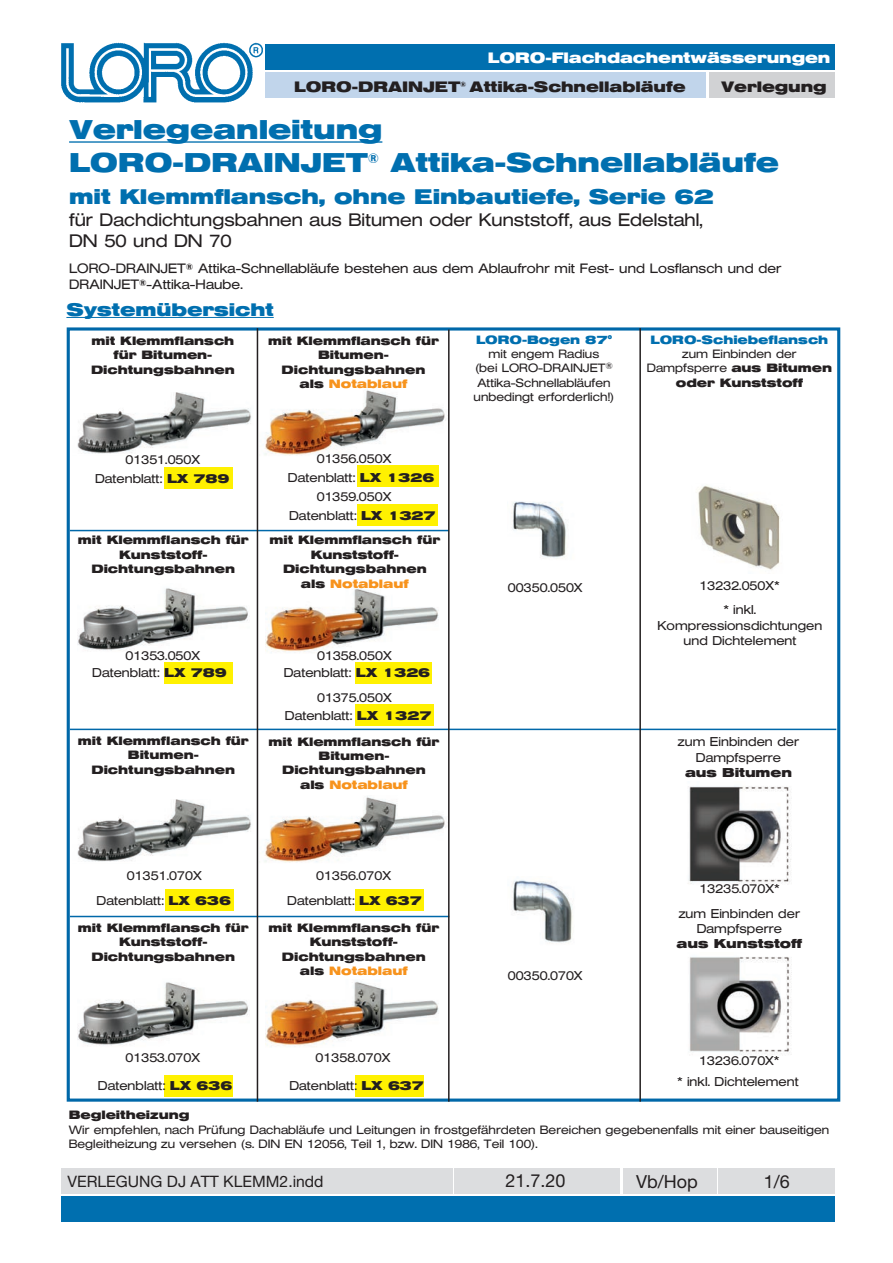
<style>
.page{position:relative;width:893px;height:1263px;background:#fff}
.page>*{position:absolute;margin:0;border:0;box-sizing:border-box;transform-origin:0 0}
.t1{font:700 27px/32.4px "Helvetica Extended BQ";color:#006faf}
.t2{font:700 21px "Helvetica Extended BQ";color:#006faf}
.t3{font:300 18px/21.6px "Helvetica Extended BQ";color:#231f20}
.t4{font:18px "Helvetica Neue LT Std";color:#231f20}
.t5{font:700 18px "Helvetica Extended BQ";color:#006faf}
.t6{font:15.75px "Helvetica Neue LT Std";color:#231f20}
.t7{font:700 15px "Helvetica Extended BQ";color:#231f20}
.t8{font:700 15px "Helvetica Extended BQ";color:#fff}
.t9{font:300 13.5px/16.2px "Helvetica Extended BQ";color:#231f20}
.t10{font:300 12.75px/15.3px "Helvetica Extended BQ";color:#231f20;text-align:center}
.t11{font:700 12.75px "Helvetica Extended BQ";color:#231f20}
.t12{font:700 12px/14.4px "Helvetica Extended BQ";color:#231f20;text-align:center}
.t13{font:300 12px/14.4px "Helvetica Extended BQ";color:#231f20;text-align:center}
.t14{font:700 12px "Helvetica Extended BQ";color:#006faf}
.s1{color:#f7931d}
.s2{font-weight:700}
</style>
<div class="page">
<img style="left:61px;top:42px;width:202px;height:61px">
<div style="left:266px;top:45px;width:569px;height:25px;background:#006faf"></div>
<div style="left:709px;top:72px;width:126px;height:26px;background:#d1d2d4"></div>
<div style="left:266px;top:72px;width:440px;height:26px;background:#c1d5eb"></div>
<div style="left:61px;top:1196px;width:774px;height:26px;background:#006faf"></div>
<div style="left:61px;top:1168px;width:391px;height:25px;background:#dcdddf"></div>
<div style="left:454px;top:1168px;width:166px;height:25px;background:#dcdddf"></div>
<div style="left:623px;top:1168px;width:93px;height:25px;background:#dcdddf"></div>
<div style="left:719px;top:1168px;width:116px;height:25px;background:#dcdddf"></div>
<div style="left:67px;top:327px;width:773px;height:775px;border:3px solid #0068a9"></div>
<img style="left:266px;top:588px;width:173px;height:65px">
<img style="left:266px;top:981px;width:173px;height:66px">
<img style="left:265px;top:389px;width:183px;height:67px">
<img style="left:265px;top:796px;width:183px;height:67px">
<img style="left:78px;top:588px;width:170px;height:63px">
<img style="left:78px;top:982px;width:170px;height:64px">
<img style="left:77px;top:392px;width:174px;height:62px">
<img style="left:77px;top:799px;width:174px;height:63px">
<hr style="left:69px;top:141px;width:313px;height:2px;background:#006faf">
<hr style="left:70px;top:916px;width:379px;height:1px;background:#0068a9">
<hr style="left:70px;top:729px;width:766px;height:1px;background:#0068a9">
<hr style="left:70px;top:530px;width:379px;height:1px;background:#0068a9">
<hr style="left:257px;top:328px;width:1px;height:774px;background:#231f20">
<hr style="left:448px;top:330px;width:2px;height:772px;background:#231f20">
<hr style="left:639px;top:328px;width:2px;height:774px;background:#231f20">
<hr style="left:66px;top:317px;width:208px;height:1px;background:#006faf">
<img style="left:688px;top:786px;width:104px;height:98px">
<img style="left:689px;top:957px;width:103px;height:98px">
<img style="left:698px;top:485px;width:82px;height:85px">
<div style="left:164px;top:467px;width:68px;height:21px;background:#fff101"></div>
<div style="left:164px;top:662px;width:68px;height:21px;background:#fff101"></div>
<div style="left:166px;top:890px;width:68px;height:21px;background:#fff101"></div>
<div style="left:164px;top:1075px;width:68px;height:21px;background:#fff101"></div>
<div style="left:357px;top:466px;width:82px;height:21px;background:#fff101"></div>
<div style="left:357px;top:504px;width:81px;height:21px;background:#fff101"></div>
<div style="left:356px;top:662px;width:76px;height:21px;background:#fff101"></div>
<div style="left:356px;top:705px;width:78px;height:21px;background:#fff101"></div>
<div style="left:356px;top:890px;width:68px;height:21px;background:#fff101"></div>
<div style="left:356px;top:1075px;width:68px;height:21px;background:#fff101"></div>
<img style="left:512px;top:501px;width:54px;height:57px">
<img style="left:512px;top:880px;width:61px;height:63px">
<p class="t8" style="left:488px;top:49px;width:344px">LORO-Flachdachentwässerungen</p>
<p class="t7" style="left:294px;top:78px;width:393px">LORO-DRAINJET<sup>®</sup> Attika-Schnellabläufe</p>
<p class="t7" style="left:721px;top:78px;width:107px">Verlegung</p>
<h1 class="t1" style="left:69px;top:114px;width:711px">Verlegeanleitung<br>LORO-DRAINJET<sup>®</sup> Attika-Schnellabläufe</h1>
<h2 class="t2" style="left:69px;top:185px;width:646px">mit Klemmflansch, ohne Einbautiefe, Serie 62</h2>
<h3 class="t3" style="left:69px;top:209px;width:635px">für Dachdichtungsbahnen aus Bitumen oder Kunststoff, aus Edelstahl,<br>DN 50 und DN 70</h3>
<p class="t9" style="left:69px;top:260px;width:714px">LORO-DRAINJET<sup>®</sup> Attika-Schnellabläufe bestehen aus dem Ablaufrohr mit Fest- und Losflansch und der<br>DRAINJET<sup>®</sup>-Attika-Haube.</p>
<h3 class="t5" style="left:66px;top:299px;width:209px">Systemübersicht</h3>
<p class="t12" style="left:91px;top:333px;width:145px">mit Klemmflansch für Bitumen-<br>Dichtungsbahnen</p>
<p class="t12" style="left:268px;top:333px;width:172px">mit Klemmflansch für<br>Bitumen-<br>Dichtungsbahnen als <span class="s1">Notablauf</span></p>
<p class="t10" style="left:125px;top:452px;width:76px">01351.050X</p>
<p class="t10" style="left:317px;top:451px;width:76px">01356.050X</p>
<p class="t10" style="left:317px;top:490px;width:76px">01359.050X</p>
<p class="t10" style="left:288px;top:470px;width:148px">Datenblatt: <span class="s2">LX 1326</span></p>
<p class="t10" style="left:289px;top:508px;width:148px">Datenblatt: <span class="s2">LX 1327</span></p>
<p class="t10" style="left:95px;top:471px;width:136px">Datenblatt: <span class="s2">LX 789</span></p>
<p class="t12" style="left:78px;top:533px;width:172px">mit Klemmflansch für<br>Kunststoff-<br>Dichtungsbahnen</p>
<p class="t12" style="left:269px;top:533px;width:172px">mit Klemmflansch für<br>Kunststoff-<br>Dichtungsbahnen als <span class="s1">Notablauf</span></p>
<p class="t10" style="left:125px;top:648px;width:76px">01353.050X</p>
<p class="t10" style="left:317px;top:648px;width:76px">01358.050X</p>
<p class="t10" style="left:317px;top:690px;width:76px">01375.050X</p>
<p class="t10" style="left:284px;top:665px;width:148px">Datenblatt: <span class="s2">LX 1326</span></p>
<p class="t10" style="left:285px;top:708px;width:148px">Datenblatt: <span class="s2">LX 1327</span></p>
<p class="t10" style="left:92px;top:665px;width:136px">Datenblatt: <span class="s2">LX 789</span></p>
<p class="t12" style="left:78px;top:734px;width:172px">mit Klemmflansch für<br>Bitumen-<br>Dichtungsbahnen</p>
<p class="t12" style="left:269px;top:734px;width:172px">mit Klemmflansch für<br>Bitumen-<br>Dichtungsbahnen als <span class="s1">Notablauf</span></p>
<p class="t10" style="left:127px;top:868px;width:76px">01351.070X</p>
<p class="t10" style="left:316px;top:868px;width:76px">01356.070X</p>
<p class="t10" style="left:97px;top:893px;width:136px">Datenblatt: <span class="s2">LX 636</span></p>
<p class="t10" style="left:287px;top:893px;width:136px">Datenblatt: <span class="s2">LX 637</span></p>
<p class="t12" style="left:78px;top:920px;width:172px">mit Klemmflansch für<br>Kunststoff-<br>Dichtungsbahnen</p>
<p class="t12" style="left:268px;top:920px;width:172px">mit Klemmflansch für<br>Kunststoff-<br>Dichtungsbahnen als <span class="s1">Notablauf</span></p>
<p class="t10" style="left:125px;top:1050px;width:76px">01353.070X</p>
<p class="t10" style="left:316px;top:1050px;width:76px">01358.070X</p>
<p class="t10" style="left:98px;top:1078px;width:136px">Datenblatt: <span class="s2">LX 636</span></p>
<p class="t10" style="left:289px;top:1078px;width:136px">Datenblatt: <span class="s2">LX 637</span></p>
<p class="t14" style="left:476px;top:332px;width:138px">LORO-Bogen 87°</p>
<p class="t13" style="left:473px;top:347px;width:143px">mit engem Radius<br>(bei LORO-DRAINJET<sup>®<br></sup>Attika-Schnellabläufen unbedingt erforderlich!)</p>
<p class="t10" style="left:508px;top:580px;width:76px">00350.050X</p>
<p class="t10" style="left:508px;top:968px;width:76px">00350.070X</p>
<p class="t14" style="left:651px;top:332px;width:179px">LORO-Schiebeflansch</p>
<p class="t13" style="left:647px;top:347px;width:187px">zum Einbinden der<br>Dampfsperre <span class="s2">aus Bitumen oder Kunststoff</span></p>
<p class="t10" style="left:699px;top:573px;width:81px;line-height:24.5px">13232.050X* * inkl.</p>
<p class="t10" style="left:657px;top:618px;width:166px">Kompressionsdichtungen und Dichtelement</p>
<p class="t10" style="left:678px;top:734px;width:123px">zum Einbinden der<br>Dampfsperre</p>
<p class="t11" style="left:685px;top:765px;width:109px">aus Bitumen</p>
<p class="t10" style="left:699px;top:881px;width:81px">13235.070X*</p>
<p class="t10" style="left:679px;top:906px;width:123px">zum Einbinden der<br>Dampfsperre</p>
<p class="t11" style="left:677px;top:936px;width:127px">aus Kunststoff</p>
<p class="t10" style="left:699px;top:1053px;width:81px">13236.070X*</p>
<p class="t10" style="left:677px;top:1074px;width:123px">* inkl. Dichtelement</p>
<p class="t12" style="left:69px;top:1108px;width:122px">Begleitheizung</p>
<p class="t13" style="left:69px;top:1122px;width:762px;text-align:left">Wir empfehlen, nach Prüfung Dachabläufe und Leitungen in frostgefährdeten Bereichen gegebenenfalls mit einer bauseitigen<br>Begleitheizung zu versehen (s. DIN EN 12056, Teil 1, bzw. DIN 1986, Teil 100).</p>
<p class="t6" style="left:67px;top:1172px;width:258px">VERLEGUNG DJ ATT KLEMM2.indd</p>
<h3 class="t4" style="left:505px;top:1170px;width:62px">21.7.20</h3>
<h3 class="t4" style="left:636px;top:1170px;width:63px">Vb/Hop</h3>
<h3 class="t4" style="left:764px;top:1171px;width:28px">1/6</h3>
</div>
